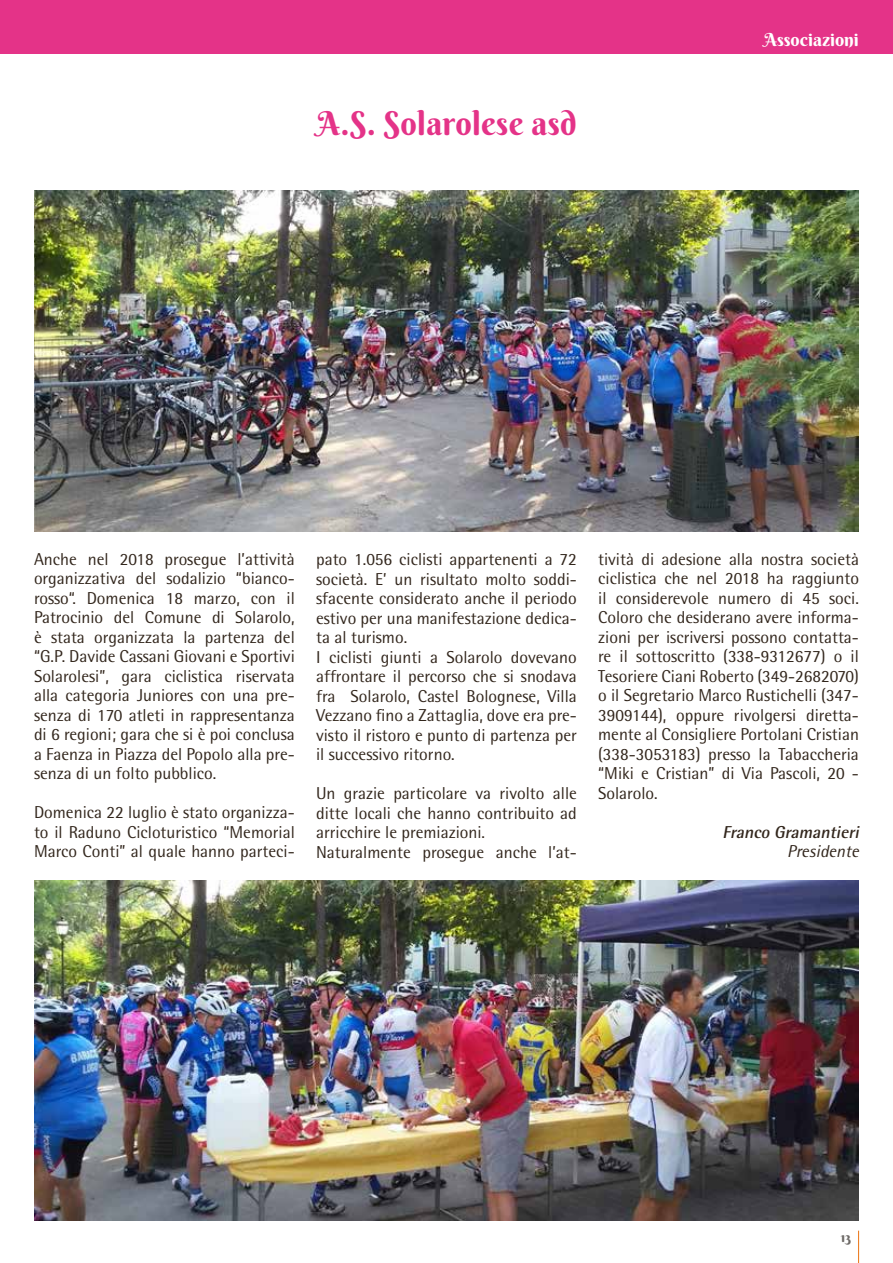
<style>
.page{position:relative;width:893px;height:1263px;background:#fff}
.page>*{position:absolute;margin:0;border:0;box-sizing:border-box;transform-origin:0 0}
.t1{font:33px "Berkshire Swash";letter-spacing:.01em;color:#e43388}
.t2{font:18px "Berkshire Swash";color:#fff}
.t3{font:17.25px/19.5px "Rotis Semi Sans";color:#32261c;text-align:justify}
.t4{font:italic 700 17.25px "Rotis Semi Sans";color:#32261c}
.t5{font:italic 17.25px "Rotis Semi Sans";color:#32261c}
.t6{font:13.5px "Berkshire Swash";color:#6d6966}
</style>
<div class="page">
<hr style="left:858px;top:1231px;width:1px;height:32px;background:#ed8028">
<div style="left:0;top:0;width:893px;height:54px;background:#e43388"></div>
<img style="left:34px;top:191px;width:825px;height:340px">
<img style="left:34px;top:880px;width:825px;height:340px">
<h1 class="t1" style="left:316px;top:103px;width:262px">A.S. Solarolese asd</h1>
<p class="t2" style="left:764px;top:29px;width:97px">Associazioni</p>
<p class="t3" style="left:34px;top:549px;width:262px">Anche nel 2018 prosegue l’attività organizzativa del sodalizio “bianco&shy;rosso“. Domenica 18 marzo, con il Patrocinio del Comune di Solarolo, è stata organizzata la partenza del “G.P. Davide Cassani Giovani e Sportivi Solarolesi”, gara ciclistica riservata alla categoria Juniores con una pre&shy;senza di 170 atleti in rappresentanza di 6 regioni; gara che si è poi conclusa a Faenza in Piazza del Popolo alla pre&shy;senza di un folto pubblico.</p>
<p class="t3" style="left:34px;top:802px;width:262px">Domenica 22 luglio è stato organizza&shy;to il Raduno Cicloturistico “Memorial Marco Conti” al quale hanno parteci-</p>
<p class="t3" style="left:316px;top:550px;width:262px;text-align:left">pato 1.056 ciclisti appartenenti a 72 società. E’ un risultato molto soddi&shy;sfacente considerato anche il periodo estivo per una manifestazione dedica&shy;ta al turismo.<br>I ciclisti giunti a Solarolo dovevano affrontare il percorso che si snodava fra Solarolo, Castel Bolognese, Villa Vezzano fino a Zattaglia, dove era pre&shy;visto il ristoro e punto di partenza per il successivo ritorno.</p>
<p class="t3" style="left:316px;top:783px;width:262px;text-align:left">Un grazie particolare va rivolto alle ditte locali che hanno contribuito ad arricchire le premiazioni.<br>Naturalmente prosegue anche l’at-</p>
<p class="t3" style="left:598px;top:549px;width:262px">tività di adesione alla nostra società ciclistica che nel 2018 ha raggiunto il considerevole numero di 45 soci.<br>Coloro che desiderano avere informa&shy;zioni per iscriversi possono contatta&shy;re il sottoscritto (338-9312677) o il Tesoriere Ciani Roberto (349-2682070) o il Segretario Marco Rustichelli (347- 3909144), oppure rivolgersi diretta&shy;mente al Consigliere Portolani Cristian (338-3053183) presso la Tabaccheria “Miki e Cristian” di Via Pascoli, 20 - Solarolo.</p>
<p class="t4" style="left:722px;top:821px;width:142px">Franco Gramantieri</p>
<p class="t5" style="left:787px;top:841px;width:73px">Presidente</p>
<p class="t6" style="left:841px;top:1229px;width:12px">13</p>
</div>
